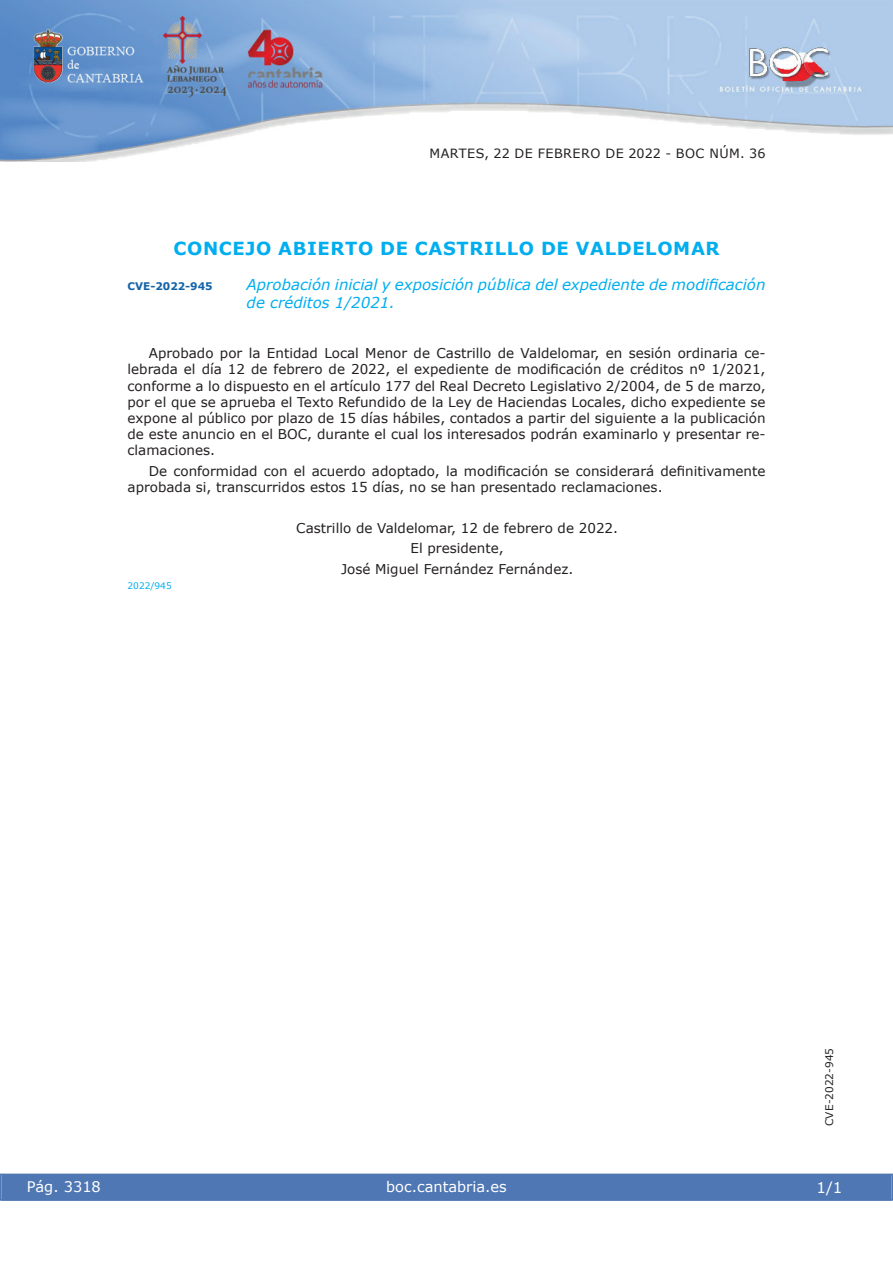
<style>
.page{position:relative;width:893px;height:1263px;background:#fff}
.page>*{position:absolute;margin:0;border:0;box-sizing:border-box;transform-origin:0 0}
.t1{font:700 18px "Verdana";letter-spacing:.035em;color:#00aeef}
.t2{font:italic 15px/18px "Verdana";color:#00aeef}
.t3{font:15px "Verdana";color:#fff}
.t4{font:14.55px "Verdana";color:#fff}
.t5{font:13.5px/16.2px "Verdana";color:#231f20;text-align:justify}
.t6{font:12.75px "Verdana";letter-spacing:.035em;color:#231f20}
.t7{font:10.5px "Verdana";color:#231f20}
.t8{font:700 10.5px "Verdana";color:#1263a9}
.t9{font:9px "Verdana";color:#00aeef}
</style>
<div class="page">
<img style="left:0;top:0;width:893px;height:161px">
<div style="left:1px;top:1174px;width:890px;height:27px;background:#4f77b3"></div>
<div style="left:0;top:1174px;width:893px;height:27px;border:1px solid #4f77b3"></div>
<p class="t6" style="left:429px;top:145px;width:337px">MARTES, 22 DE FEBRERO DE 2022 - BOC NÚM. 36</p>
<h1 class="t1" style="left:173px;top:237px;width:548px">CONCEJO ABIERTO DE CASTRILLO DE VALDELOMAR</h1>
<p class="t8" style="left:128px;top:279px;width:87px">CVE-2022-945</p>
<p class="t2" style="left:247px;top:275px;width:520px">Aprobación inicial y exposición pública del expediente de modificación de créditos 1/2021.</p>
<p class="t5" style="left:128px;top:345px;width:639px;text-indent:21px">Aprobado por la Entidad Local Menor de Castrillo de Valdelomar, en sesión ordinaria ce&shy;lebrada el día 12 de febrero de 2022, el expediente de modificación de créditos nº 1/2021, conforme a lo dispuesto en el artículo 177 del Real Decreto Legislativo 2/2004, de 5 de marzo, por el que se aprueba el Texto Refundido de la Ley de Haciendas Locales, dicho expediente se expone al público por plazo de 15 días hábiles, contados a partir del siguiente a la publicación de este anuncio en el BOC, durante el cual los interesados podrán examinarlo y presentar re&shy;clamaciones.</p>
<p class="t5" style="left:128px;top:462px;width:639px;text-indent:21px">De conformidad con el acuerdo adoptado, la modificación se considerará definitivamente aprobada si, transcurridos estos 15 días, no se han presentado reclamaciones.</p>
<p class="t5" style="left:296px;top:517px;width:323px;line-height:20.4px;text-align:center">Castrillo de Valdelomar, 12 de febrero de 2022.<br>El presidente,<br>José Miguel Fernández Fernández.</p>
<p class="t9" style="left:128px;top:580px;width:46px">2022/945</p>
<p class="t4" style="left:27px;top:1177px;width:76px">Pág. 3318</p>
<p class="t4" style="left:386px;top:1178px;width:122px">boc.cantabria.es</p>
<p class="t7" style="left:823px;top:1126px;width:80px;rotate:-90deg">CVE-2022-945</p>
<p class="t3" style="left:816px;top:1178px;width:27px">1/1</p>
</div>
